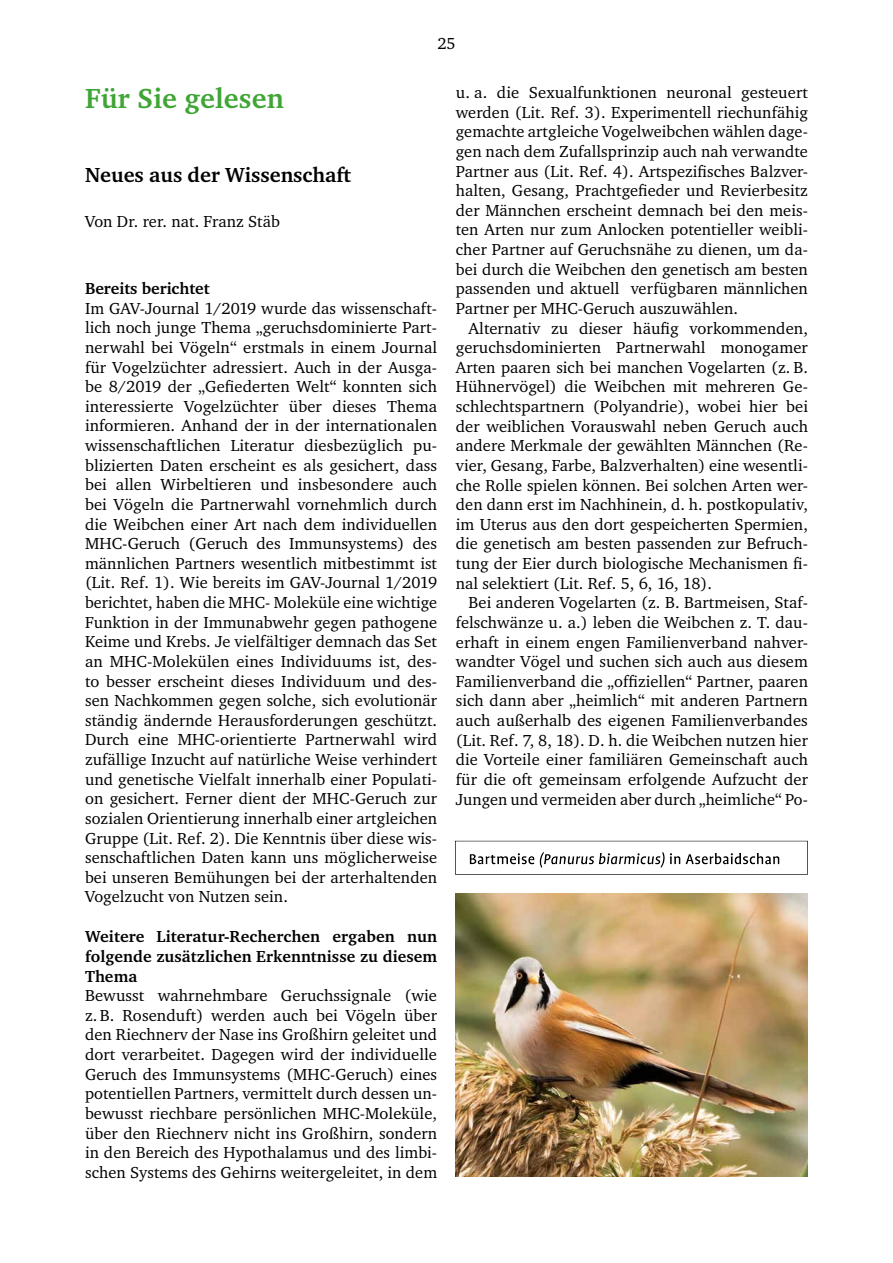
<style>
.page{position:relative;width:893px;height:1263px;background:#fff}
.page>*{position:absolute;margin:0;border:0;box-sizing:border-box;transform-origin:0 0}
.t1{font:700 28.5px "UV Charter";letter-spacing:.005em;color:#3fa535}
.t2{font:700 21px "UV Charter";color:#000}
.t3{font:16.5px/19.6px "UV Charter";letter-spacing:.005em;color:#000;text-align:justify}
.t4{font:700 16.5px/19.6px "UV Charter";letter-spacing:.005em;color:#000;text-align:justify}
</style>
<div class="page">
<div style="left:454px;top:840px;width:355px;height:36px;background:#000;opacity:.57"></div>
<img style="left:455px;top:894px;width:353px;height:283px">
<p class="t3" style="left:437px;top:33px;width:20px">25</p>
<h1 class="t1" style="left:85px;top:80px;width:200px">Für Sie gelesen</h1>
<p class="t2" style="left:85px;top:162px;width:267px">Neues aus der Wissenschaft</p>
<p class="t3" style="left:85px;top:211px;width:196px">Von Dr. rer. nat. Franz Stäb</p>
<p class="t4" style="left:85px;top:278px;width:126px">Bereits berichtet</p>
<p class="t3" style="left:85px;top:298px;width:354px">Im GAV-Journal 1/2019 wurde das wissenschaft&shy;lich noch junge Thema „geruchsdominierte Part&shy;nerwahl bei Vögeln“ erstmals in einem Journal für Vogelzüchter adressiert. Auch in der Ausga&shy;be 8/2019 der „Gefiederten Welt“ konnten sich interessierte Vogelzüchter über dieses Thema informieren. Anhand der in der internationalen wissenschaftlichen Literatur diesbezüglich pu&shy;blizierten Daten erscheint es als gesichert, dass bei allen Wirbeltieren und insbesondere auch bei Vögeln die Partnerwahl vornehmlich durch die Weibchen einer Art nach dem individuellen MHC-Geruch (Geruch des Immunsystems) des männlichen Partners wesentlich mitbestimmt ist (Lit. Ref. 1). Wie bereits im GAV-Journal 1/2019 berichtet, haben die MHC- Moleküle eine wichtige Funktion in der Immunabwehr gegen pathogene Keime und Krebs. Je vielfältiger demnach das Set an MHC-Molekülen eines Individuums ist, des&shy;to besser erscheint dieses Individuum und des&shy;sen Nachkommen gegen solche, sich evolutionär ständig ändernde Herausforderungen geschützt.<br>Durch eine MHC-orientierte Partnerwahl wird zufällige Inzucht auf natürliche Weise verhindert und genetische Vielfalt innerhalb einer Populati&shy;on gesichert. Ferner dient der MHC-Geruch zur sozialen Orientierung innerhalb einer artgleichen Gruppe (Lit. Ref. 2). Die Kenntnis über diese wis&shy;senschaftlichen Daten kann uns möglicherweise bei unseren Bemühungen bei der arterhaltenden Vogelzucht von Nutzen sein.</p>
<p class="t4" style="left:85px;top:927px;width:354px">Weitere Literatur-Recherchen ergaben nun folgende zusätzlichen Erkenntnisse zu diesem Thema</p>
<p class="t3" style="left:85px;top:985px;width:354px">Bewusst wahrnehmbare Geruchssignale (wie z.B. Rosenduft) werden auch bei Vögeln über den Riechnerv der Nase ins Großhirn geleitet und dort verarbeitet. Dagegen wird der individuelle Geruch des Immunsystems (MHC-Geruch) eines potentiellen Partners, vermittelt durch dessen un&shy;bewusst riechbare persönlichen MHC-Moleküle, über den Riechnerv nicht ins Großhirn, sondern in den Bereich des Hypothalamus und des limbi&shy;schen Systems des Gehirns weitergeleitet, in dem</p>
<p class="t3" style="left:456px;top:82px;width:354px">u. a. die Sexualfunktionen neuronal gesteuert werden (Lit. Ref. 3). Experimentell riechunfähig gemachte artgleiche Vogelweibchen wählen dage&shy;gen nach dem Zufallsprinzip auch nah verwandte Partner aus (Lit. Ref. 4). Artspezifisches Balzver&shy;halten, Gesang, Prachtgefieder und Revierbesitz der Männchen erscheint demnach bei den meis&shy;ten Arten nur zum Anlocken potentieller weibli&shy;cher Partner auf Geruchsnähe zu dienen, um da&shy;bei durch die Weibchen den genetisch am besten passenden und aktuell verfügbaren männlichen Partner per MHC-Geruch auszuwählen.</p>
<p class="t3" style="left:456px;top:318px;width:354px;text-indent:13px">Alternativ zu dieser häufig vorkommenden, geruchsdominierten Partnerwahl monogamer Arten paaren sich bei manchen Vogelarten (z. B.<br>Hühnervögel) die Weibchen mit mehreren Ge&shy;schlechtspartnern (Polyandrie), wobei hier bei der weiblichen Vorauswahl neben Geruch auch andere Merkmale der gewählten Männchen (Re&shy;vier, Gesang, Farbe, Balzverhalten) eine wesentli&shy;che Rolle spielen können. Bei solchen Arten wer&shy;den dann erst im Nachhinein, d. h. postkopulativ, im Uterus aus den dort gespeicherten Spermien, die genetisch am besten passenden zur Befruch&shy;tung der Eier durch biologische Mechanismen fi&shy;nal selektiert (Lit. Ref. 5, 6, 16, 18).</p>
<p class="t3" style="left:456px;top:593px;width:354px;text-indent:13px">Bei anderen Vogelarten (z. B. Bartmeisen, Staf&shy;felschwänze u. a.) leben die Weibchen z. T. dau&shy;erhaft in einem engen Familienverband nahver&shy;wandter Vögel und suchen sich auch aus diesem Familienverband die „offiziellen“ Partner, paaren sich dann aber „heimlich“ mit anderen Partnern auch außerhalb des eigenen Familienverbandes (Lit. Ref. 7, 8, 18). D. h. die Weibchen nutzen hier die Vorteile einer familiären Gemeinschaft auch für die oft gemeinsam erfolgende Aufzucht der Jungen und vermeiden aber durch „heimliche“ Po-</p>
</div>
